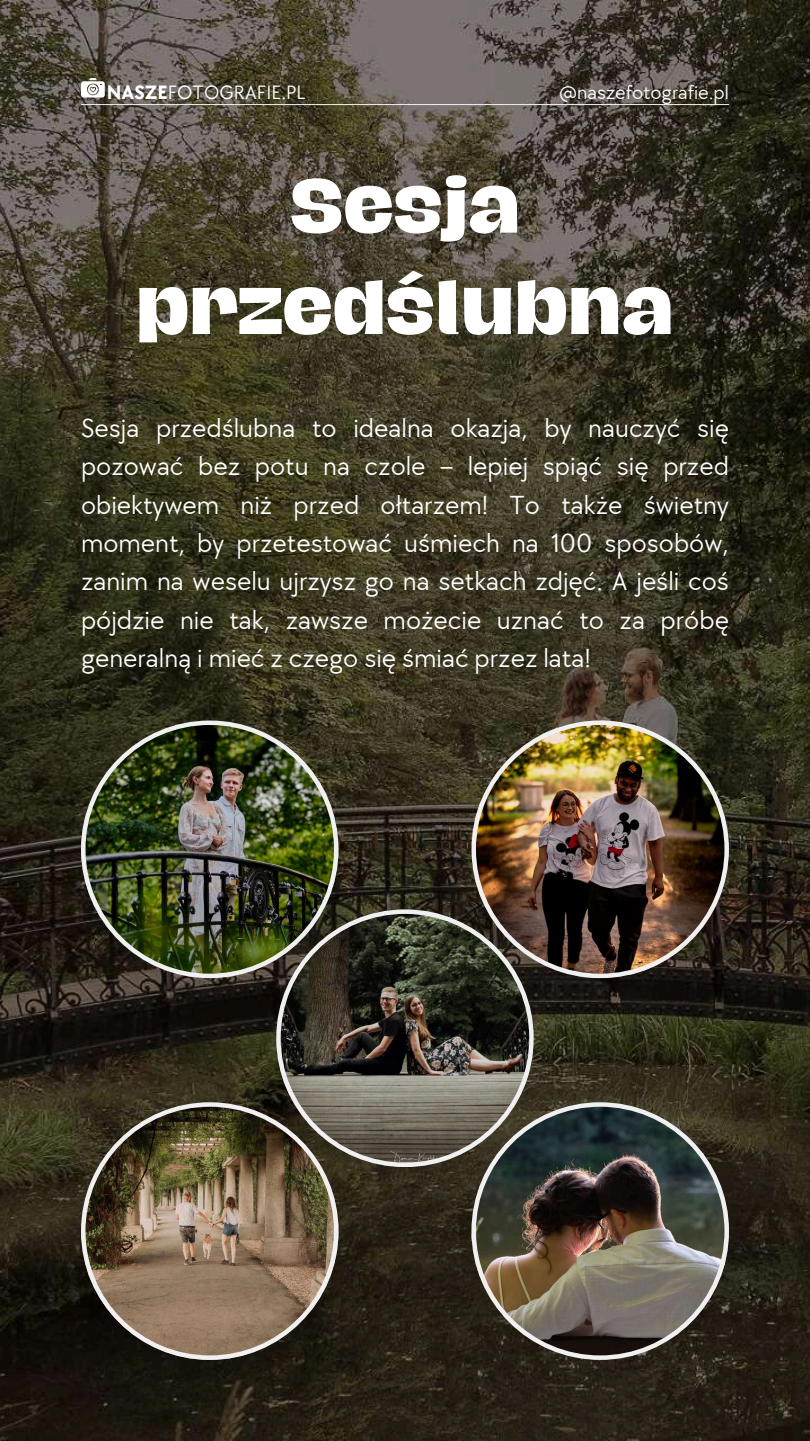
<style>
.page{position:relative;width:810px;height:1441px;background:#fff}
.page>*{position:absolute;margin:0;border:0;box-sizing:border-box;transform-origin:0 0}
.t1{font:800 70px/101.2px "Hagrid";color:#fff;text-align:center}
.t2{font:27px/38.2px "TT Chocolates";color:#fff;text-align:justify}
.t3{font:20px "TT Chocolates";color:#fff}
.s1{font-weight:700}
</style>
<div class="page">
<img style="left:0;top:0;width:810px;height:1440px">
<svg style="left:81px;top:78px;width:24px;height:19px"></svg>
<hr style="left:81px;top:104px;width:648px;height:1px;background:#f1f0f1">
<img style="left:81px;top:1101px;width:257px;height:258px">
<img style="left:471px;top:1101px;width:258px;height:258px">
<img style="left:81px;top:720px;width:257px;height:257px">
<img style="left:471px;top:720px;width:258px;height:257px">
<img style="left:276px;top:909px;width:257px;height:257px">
<p class="t3" style="left:107px;top:81px;width:201px"><span class="s1">NASZE</span>FOTOGRAFIE.PL</p>
<p class="t3" style="left:559px;top:81px;width:172px">@naszefotografie.pl</p>
<h1 class="t1" style="left:136px;top:155px;width:540px">Sesja przedślubna</h1>
<p class="t2" style="left:81px;top:410px;width:649px">Sesja przedślubna to idealna okazja, by nauczyć się pozować bez potu na czole – lepiej spiąć się przed obiektywem niż przed ołtarzem! To także świetny moment, by przetestować uśmiech na 100 sposobów, zanim na weselu ujrzysz go na setkach zdjęć. A jeśli coś pójdzie nie tak, zawsze możecie uznać to za próbę generalną i mieć z czego się śmiać przez lata!</p>
</div>
